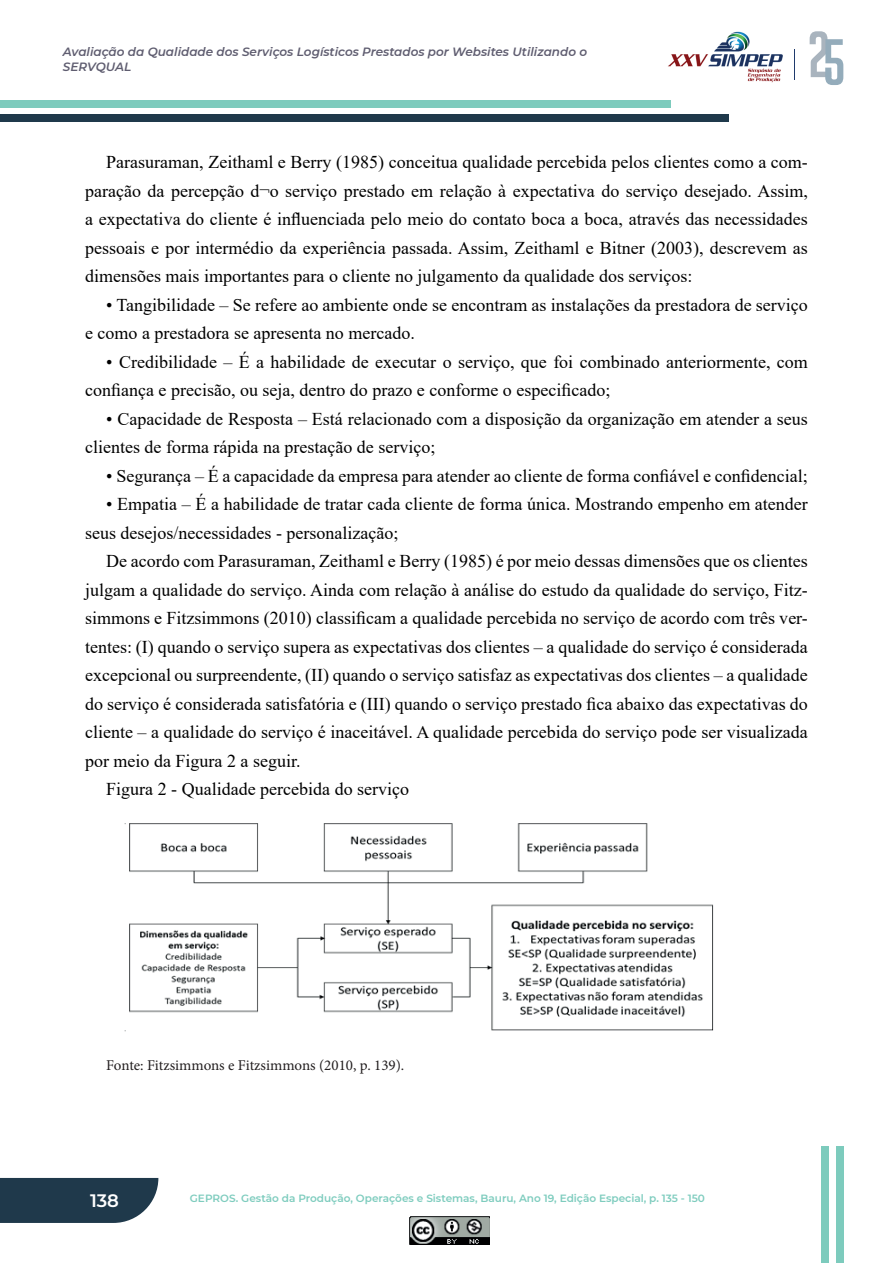
<style>
.page{position:relative;width:893px;height:1263px;background:#fff}
.page>*{position:absolute;margin:0;border:0;box-sizing:border-box;transform-origin:0 0}
.t1{font:18px/28.5px "Times New Roman";color:#000001}
.t2{font:600 18px "Montserrat";color:#fff}
.t3{font:15px "Minion Pro";color:#231f20}
.t4{font:italic 600 12px/14.4px "Montserrat";color:#5f5d70}
.t5{font:600 10.5px "Montserrat";color:#7eccbe}
</style>
<div class="page">
<svg style="left:0;top:1178px;width:158px;height:45px;background:#2c4455"></svg>
<div style="left:0;top:114px;width:729px;height:8px;background:#1f394b"></div>
<div style="left:0;top:100px;width:670px;height:8px;background:#7dcbbd"></div>
<svg style="left:810px;top:31px;width:33px;height:54px"></svg>
<hr style="left:794px;top:49px;width:1px;height:30px;background:#1f3a6c">
<img style="left:668px;top:31px;width:115px;height:52px">
<div style="left:836px;top:1146px;width:7px;height:117px;background:#7dcbbd"></div>
<div style="left:821px;top:1146px;width:7px;height:117px;background:#7dcbbd"></div>
<img style="left:410px;top:1216px;width:79px;height:28px">
<img style="left:124px;top:823px;width:590px;height:209px">
<p class="t4" style="left:63px;top:44px;width:526px">Avaliação da Qualidade dos Serviços Logísticos Prestados por Websites Utilizando o<br>SERVQUAL</p>
<p class="t1" style="left:85px;top:148px;width:724px;text-align:justify;text-indent:21px">Parasuraman, Zeithaml e Berry (1985) conceitua qualidade percebida pelos clientes como a com&shy;paração da percepção d¬o serviço prestado em relação à expectativa do serviço desejado. Assim, a expectativa do cliente é influenciada pelo meio do contato boca a boca, através das necessidades pessoais e por intermédio da experiência passada. Assim, Zeithaml e Bitner (2003), descrevem as dimensões mais importantes para o cliente no julgamento da qualidade dos serviços:</p>
<p class="t1" style="left:85px;top:290px;width:724px;text-indent:21px">• Tangibilidade – Se refere ao ambiente onde se encontram as instalações da prestadora de serviço e como a prestadora se apresenta no mercado.</p>
<p class="t1" style="left:85px;top:347px;width:724px;text-indent:21px">• Credibilidade – É a habilidade de executar o serviço, que foi combinado anteriormente, com confiança e precisão, ou seja, dentro do prazo e conforme o especificado;</p>
<p class="t1" style="left:85px;top:404px;width:724px;text-indent:21px">• Capacidade de Resposta – Está relacionado com a disposição da organização em atender a seus clientes de forma rápida na prestação de serviço;</p>
<p class="t1" style="left:106px;top:461px;width:703px">• Segurança – É a capacidade da empresa para atender ao cliente de forma confiável e confidencial;</p>
<p class="t1" style="left:85px;top:489px;width:724px;text-indent:21px">• Empatia – É a habilidade de tratar cada cliente de forma única. Mostrando empenho em atender seus desejos/necessidades - personalização;</p>
<p class="t1" style="left:106px;top:546px;width:703px">De acordo com Parasuraman, Zeithaml e Berry (1985) é por meio dessas dimensões que os clientes</p>
<p class="t1" style="left:85px;top:575px;width:724px">julgam a qualidade do serviço. Ainda com relação à análise do estudo da qualidade do serviço, Fitz-</p>
<p class="t1" style="left:85px;top:603px;width:724px">simmons e Fitzsimmons (2010) classificam a qualidade percebida no serviço de acordo com três ver-</p>
<p class="t1" style="left:85px;top:632px;width:724px">tentes: (I) quando o serviço supera as expectativas dos clientes – a qualidade do serviço é considerada</p>
<p class="t1" style="left:85px;top:660px;width:724px">excepcional ou surpreendente, (II) quando o serviço satisfaz as expectativas dos clientes – a qualidade</p>
<p class="t1" style="left:85px;top:689px;width:724px">do serviço é considerada satisfatória e (III) quando o serviço prestado fica abaixo das expectativas do</p>
<p class="t1" style="left:85px;top:717px;width:724px">cliente – a qualidade do serviço é inaceitável. A qualidade percebida do serviço pode ser visualizada</p>
<p class="t1" style="left:85px;top:746px;width:217px">por meio da Figura 2 a seguir.</p>
<p class="t1" style="left:106px;top:774px;width:304px">Figura 2 - Qualidade percebida do serviço</p>
<p class="t3" style="left:106px;top:1055px;width:300px">Fonte: Fitzsimmons e Fitzsimmons (2010, p. 139).</p>
<p class="t2" style="left:90px;top:1187px;width:30px">138</p>
<p class="t5" style="left:190px;top:1191px;width:517px">GEPROS. Gestão da Produção, Operações e Sistemas, Bauru, Ano 19, Edição Especial, p. 135 - 150</p>
</div>
